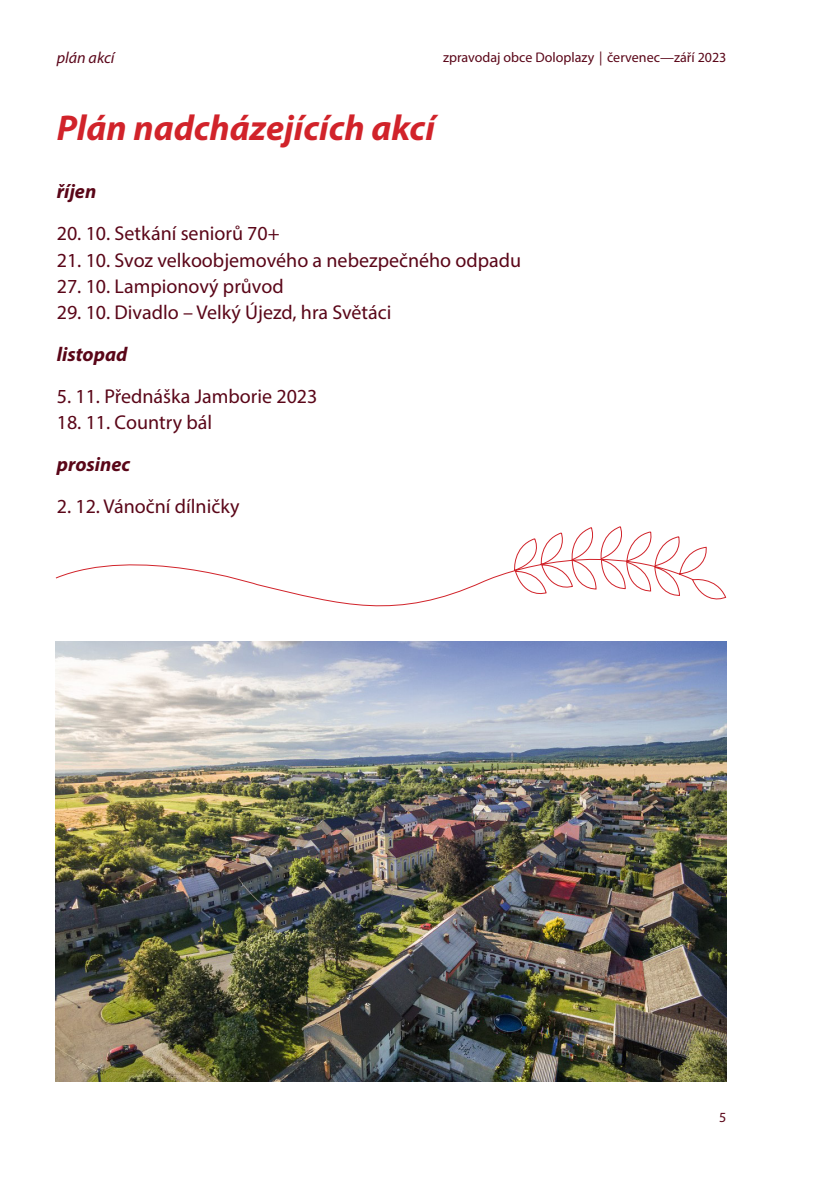
<style>
.page{position:relative;width:840px;height:1191px;background:#fff}
.page>*{position:absolute;margin:0;border:0;box-sizing:border-box;transform-origin:0 0}
.nadpis{font:italic 700 36px "Myriad Pro";color:#d1232a}
.zakladni_text{font:20px "Myriad Pro";color:#5a0618}
.zakladni_text-2{font:italic 700 20px "Myriad Pro";color:#5a0618}
.nazvy_rubrik{font:italic 16px "Myriad Pro";color:#5b061a}
.t1{font:14px "Myriad Pro";color:#5a0618}
</style>
<div class="page">
<img style="left:55px;top:676px;width:671px;height:405px">
<svg style="left:55px;top:526px;width:671px;height:150px"></svg>
<p class="nazvy_rubrik" style="left:57px;top:48px;width:59px">plán akcí</p>
<p class="t1" style="left:443px;top:48px;width:285px">zpravodaj obce Doloplazy | červenec—září 2023</p>
<p class="nadpis" style="left:57px;top:105px;width:379px">Plán nadcházejících akcí</p>
<p class="zakladni_text-2" style="left:57px;top:179px;width:41px">říjen</p>
<p class="zakladni_text" style="left:57px;top:221px;width:224px">20. 10. Setkání seniorů 70+</p>
<p class="zakladni_text" style="left:57px;top:247px;width:465px">21. 10. Svoz velkoobjemového a nebezpečného odpadu</p>
<p class="zakladni_text" style="left:57px;top:273px;width:228px">27. 10. Lampionový průvod</p>
<p class="zakladni_text" style="left:57px;top:299px;width:336px">29. 10. Divadlo – Velký Újezd, hra Světáci</p>
<p class="zakladni_text-2" style="left:57px;top:341px;width:72px">listopad</p>
<p class="zakladni_text" style="left:57px;top:383px;width:262px">5. 11. Přednáška Jamborie 2023</p>
<p class="zakladni_text" style="left:57px;top:409px;width:157px">18. 11. Country bál</p>
<p class="zakladni_text-2" style="left:57px;top:451px;width:75px">prosinec</p>
<p class="zakladni_text" style="left:57px;top:493px;width:184px">2. 12. Vánoční dílničky</p>
<p class="t1" style="left:718px;top:1108px;width:9px">5</p>
</div>
